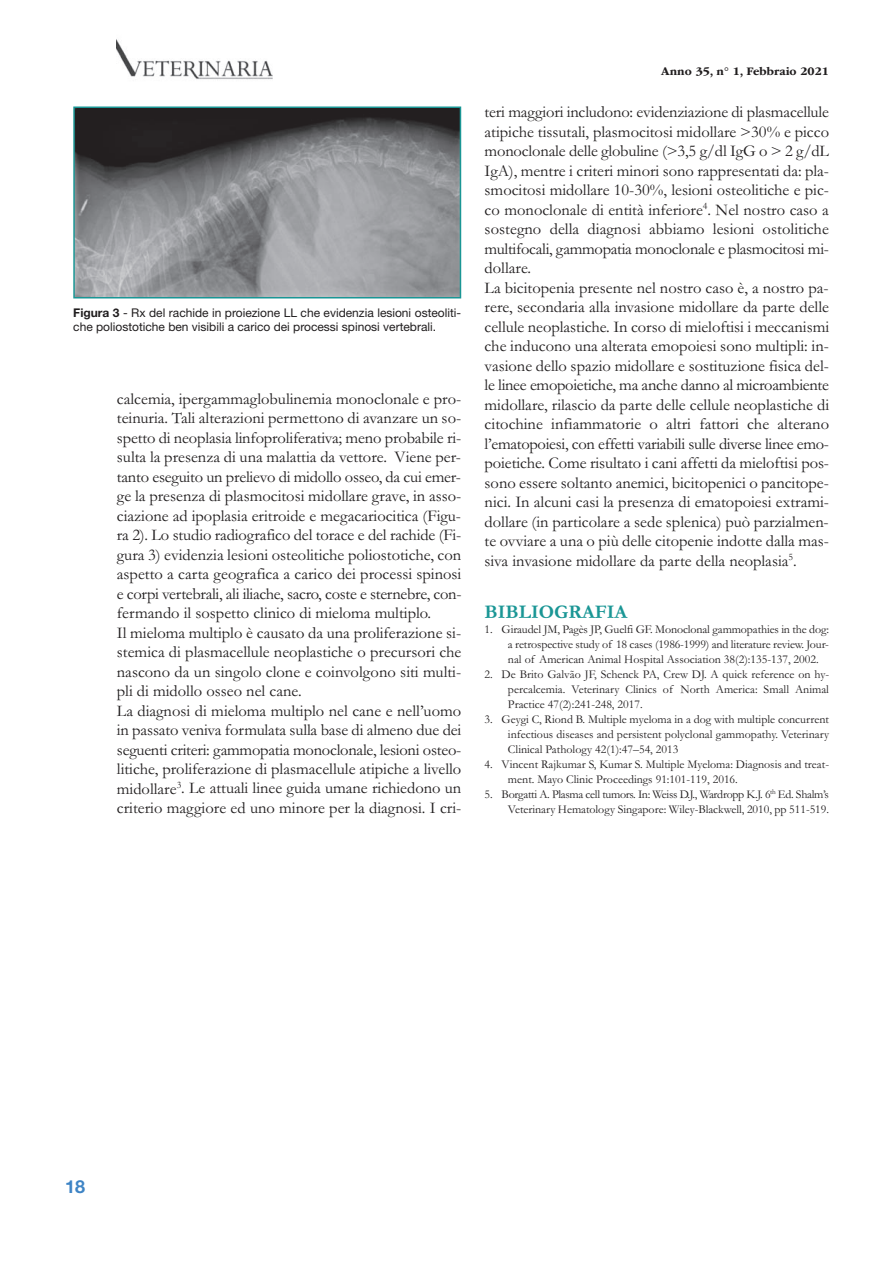
<style>
.page{position:relative;width:893px;height:1263px;background:#fff}
.page>*{position:absolute;margin:0;border:0;box-sizing:border-box;transform-origin:0 0}
.t1{font:700 19.5px "Garamond";color:#1a9695}
.t2{font:700 18px "Helvetica Neue LT Std";color:#3e84c5}
.t3{font:16.5px/19.5px "Garamond";color:#201d1e}
.t4{font:12px/15px "Garamond";color:#201d1e;text-align:justify}
.t5{font:12px/15px "Helvetica Neue LT Std";color:#201d1e}
.t6{font:700 12px "ITC Garamond Std";color:#201d1e}
.s1{font-weight:700}
</style>
<div class="page">
<img style="left:117px;top:40px;width:155px;height:40px">
<img style="left:76px;top:110px;width:382px;height:185px">
<div style="left:73px;top:107px;width:388px;height:191px;border:2px solid #1a9695"></div>
<p class="t5" style="left:73px;top:306px;width:389px"><span class="s1">Figura 3</span> - Rx del rachide in proiezione LL che evidenzia lesioni osteoliti&shy;che poliostotiche ben visibili a carico dei processi spinosi vertebrali.</p>
<p class="t3" style="left:117px;top:391px;width:346px">calcemia, ipergammaglobulinemia monoclonale e pro&shy;teinuria. Tali alterazioni permettono di avanzare un so&shy;spetto di neoplasia linfoproliferativa; meno probabile ri&shy;sulta la presenza di una malattia da vettore. Viene per&shy;tanto eseguito un prelievo di midollo osseo, da cui emer&shy;ge la presenza di plasmocitosi midollare grave, in asso&shy;ciazione ad ipoplasia eritroide e megacariocitica (Figu&shy;ra 2). Lo studio radiografico del torace e del rachide (Fi&shy;gura 3) evidenzia lesioni osteolitiche poliostotiche, con aspetto a carta geografica a carico dei processi spinosi e corpi vertebrali, ali iliache, sacro, coste e sternebre, con&shy;fermando il sospetto clinico di mieloma multiplo.<br>Il mieloma multiplo è causato da una proliferazione si&shy;stemica di plasmacellule neoplastiche o precursori che nascono da un singolo clone e coinvolgono siti multi&shy;pli di midollo osseo nel cane.<br>La diagnosi di mieloma multiplo nel cane e nell’uomo in passato veniva formulata sulla base di almeno due dei seguenti criteri: gammopatia monoclonale, lesioni osteo&shy;litiche, proliferazione di plasmacellule atipiche a livello midollare<sup>3</sup>. Le attuali linee guida umane richiedono un criterio maggiore ed uno minore per la diagnosi. I cri-</p>
<p class="t6" style="left:661px;top:64px;width:169px">Anno 35, n° 1, Febbraio 2021</p>
<p class="t3" style="left:485px;top:104px;width:346px">teri maggiori includono: evidenziazione di plasmacellule atipiche tissutali, plasmocitosi midollare &gt;30% e picco monoclonale delle globuline (&gt;3,5 g/dl IgG o &gt; 2 g/dL IgA), mentre i criteri minori sono rappresentati da: pla&shy;smocitosi midollare 10-30%, lesioni osteolitiche e pic&shy;co monoclonale di entità inferiore<sup>4</sup>. Nel nostro caso a sostegno della diagnosi abbiamo lesioni ostolitiche multifocali, gammopatia monoclonale e plasmocitosi mi&shy;dollare.<br>La bicitopenia presente nel nostro caso è, a nostro pa&shy;rere, secondaria alla invasione midollare da parte delle cellule neoplastiche. In corso di mieloftisi i meccanismi che inducono una alterata emopoiesi sono multipli: in&shy;vasione dello spazio midollare e sostituzione fisica del&shy;le linee emopoietiche, ma anche danno al microambiente midollare, rilascio da parte delle cellule neoplastiche di citochine infiammatorie o altri fattori che alterano l’ematopoiesi, con effetti variabili sulle diverse linee emo&shy;poietiche. Come risultato i cani affetti da mieloftisi pos&shy;sono essere soltanto anemici, bicitopenici o pancitope&shy;nici. In alcuni casi la presenza di ematopoiesi extrami&shy;dollare (in particolare a sede splenica) può parzialmen&shy;te ovviare a una o più delle citopenie indotte dalla mas&shy;siva invasione midollare da parte della neoplasia<sup>5</sup>.</p>
<p class="t1" style="left:485px;top:604px;width:144px">BIBLIOGRAFIA</p>
<p class="t4" style="left:508px;top:623px;width:323px;text-indent:-23px">1. Giraudel JM, Pagès JP, Guelfi GF. Monoclonal gammopathies in the dog: a retrospective study of 18 cases (1986-1999) and literature review. Jour&shy;nal of American Animal Hospital Association 38(2):135-137, 2002.</p>
<p class="t4" style="left:508px;top:668px;width:323px;text-indent:-23px">2. De Brito Galvão JF, Schenck PA, Crew DJ. A quick reference on hy&shy;percalcemia. Veterinary Clinics of North America: Small Animal Practice 47(2):241-248, 2017.</p>
<p class="t4" style="left:508px;top:713px;width:323px;text-indent:-23px">3. Geygi C, Riond B. Multiple myeloma in a dog with multiple concurrent infectious diseases and persistent polyclonal gammopathy. Veterinary Clinical Pathology 42(1):47–54, 2013</p>
<p class="t4" style="left:508px;top:758px;width:323px;text-indent:-23px">4. Vincent Rajkumar S, Kumar S. Multiple Myeloma: Diagnosis and treat&shy;ment. Mayo Clinic Proceedings 91:101-119, 2016.</p>
<p class="t4" style="left:485px;top:788px;width:346px;text-align:right">5. Borgatti A. Plasma cell tumors. In: Weiss D.J., Wardropp K.J. 6<sup>th</sup> Ed. Shalm’s<br>Veterinary Hematology Singapore: Wiley-Blackwell, 2010, pp 511-519.</p>
<p class="t2" style="left:65px;top:1180px;width:22px">18</p>
</div>
